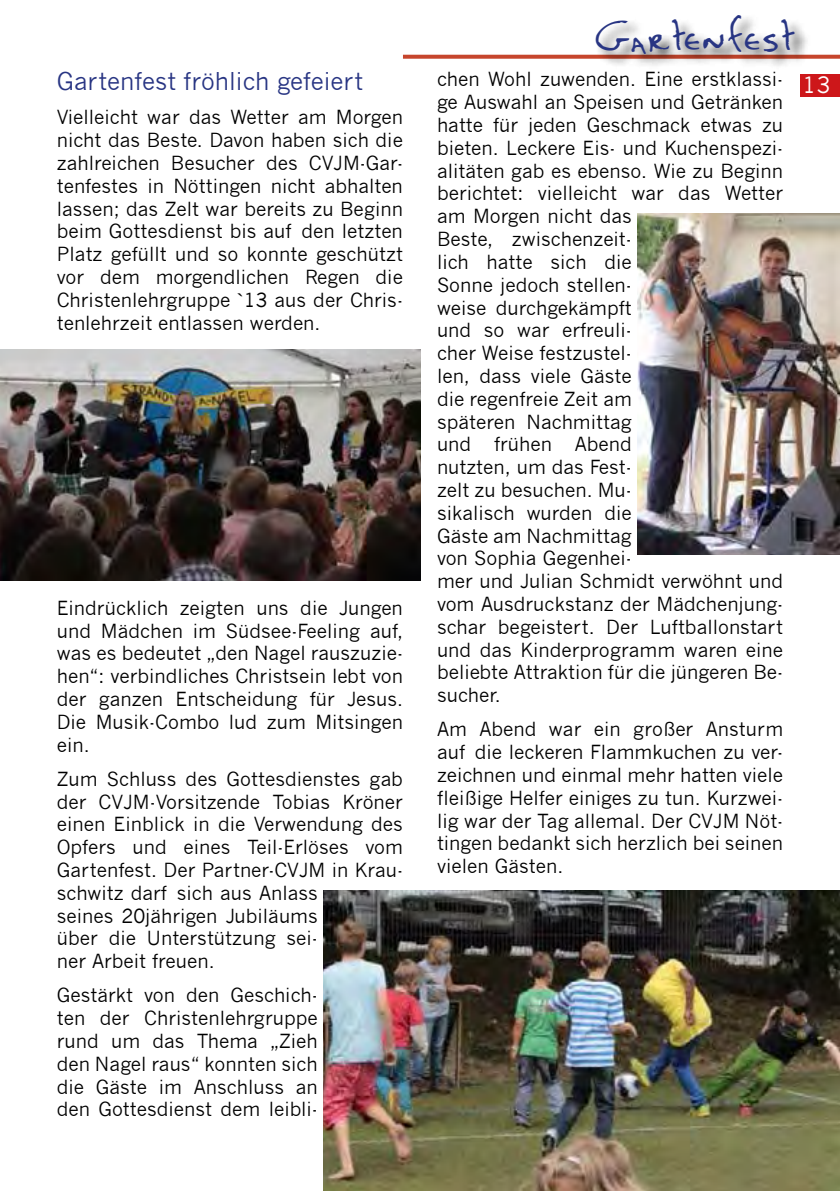
<style>
.page{position:relative;width:840px;height:1191px;background:#fff}
.page>*{position:absolute;margin:0;border:0;box-sizing:border-box;transform-origin:0 0}
.t1{font:42px "Kaela";color:#283583}
.t2{font:24px "News Gothic";color:#283583}
.t3{font:22px "News Gothic";color:#fff}
.t4{font:19px/22.8px "News Gothic";color:#000;text-align:justify}
</style>
<div class="page">
<div style="left:799px;top:74px;width:40px;height:22px;background:#cd171a"></div>
<svg style="left:403px;top:55px;width:436px;height:4px"></svg>
<div style="left:594px;top:14px;width:217px;height:57px;background:#000;opacity:.8"></div>
<img style="left:0;top:349px;width:420px;height:231px">
<img style="left:637px;top:213px;width:202px;height:341px">
<img style="left:323px;top:890px;width:516px;height:301px">
<p class="t2" style="left:57px;top:68px;width:308px">Gartenfest fröhlich gefeiert</p>
<p class="t4" style="left:57px;top:106px;width:347px">Vielleicht war das Wetter am Morgen nicht das Beste. Davon haben sich die zahlreichen Besucher des CVJM-Gar&shy;tenfestes in Nöttingen nicht abhalten lassen; das Zelt war bereits zu Beginn beim Gottesdienst bis auf den letzten Platz gefüllt und so konnte geschützt vor dem morgendlichen Regen die Christenlehrgruppe `13 aus der Chris&shy;tenlehrzeit entlassen werden.</p>
<p class="t4" style="left:57px;top:596px;width:347px">Eindrücklich zeigten uns die Jungen und Mädchen im Südsee-Feeling auf, was es bedeutet „den Nagel rauszuzie&shy;hen“: verbindliches Christsein lebt von der ganzen Entscheidung für Jesus.<br>Die Musik-Combo lud zum Mitsingen ein.</p>
<p class="t4" style="left:57px;top:767px;width:347px;text-align:left">Zum Schluss des Gottesdienstes gab der CVJM-Vorsitzende Tobias Kröner einen Einblick in die Verwendung des<br>Opfers und eines Teil-Erlöses vom<br>Gartenfest. Der Partner-CVJM in Krau&shy;schwitz darf sich aus Anlass<br>seines 20jährigen Jubiläums<br>über die Unterstützung sei-<br>ner Arbeit freuen.</p>
<p class="t4" style="left:57px;top:984px;width:262px">Gestärkt von den Geschich&shy;ten der Christenlehrgruppe rund um das Thema „Zieh den Nagel raus“ konnten sich die Gäste im Anschluss an den Gottesdienst dem leibli-</p>
<h1 class="t1" style="left:594px;top:11px;width:201px">Gartenfest</h1>
<p class="t4" style="left:437px;top:68px;width:347px;text-align:left">chen Wohl zuwenden. Eine erstklassi&shy;ge Auswahl an Speisen und Getränken hatte für jeden Geschmack etwas zu bieten. Leckere Eis- und Kuchenspezi&shy;alitäten gab es ebenso. Wie zu Beginn berichtet: vielleicht war das Wetter am Morgen nicht das<br>Beste, zwischenzeit-<br>lich hatte sich die<br>Sonne jedoch stellen-<br>weise durchgekämpft<br>und so war erfreuli-<br>cher Weise festzustel-<br>len, dass viele Gäste<br>die regenfreie Zeit am<br>späteren Nachmittag<br>und frühen Abend<br>nutzten, um das Fest-<br>zelt zu besuchen. Mu-<br>sikalisch wurden die<br>Gäste am Nachmittag<br>von Sophia Gegenhei-<br>mer und Julian Schmidt verwöhnt und vom Ausdruckstanz der Mädchenjung&shy;schar begeistert. Der Luftballonstart und das Kinderprogramm waren eine beliebte Attraktion für die jüngeren Be&shy;sucher.</p>
<p class="t4" style="left:437px;top:718px;width:347px">Am Abend war ein großer Ansturm auf die leckeren Flammkuchen zu ver&shy;zeichnen und einmal mehr hatten viele fleißige Helfer einiges zu tun. Kurzwei&shy;lig war der Tag allemal. Der CVJM Nöt&shy;tingen bedankt sich herzlich bei seinen vielen Gästen.</p>
<p class="t3" style="left:802px;top:72px;width:29px">13</p>
</div>
